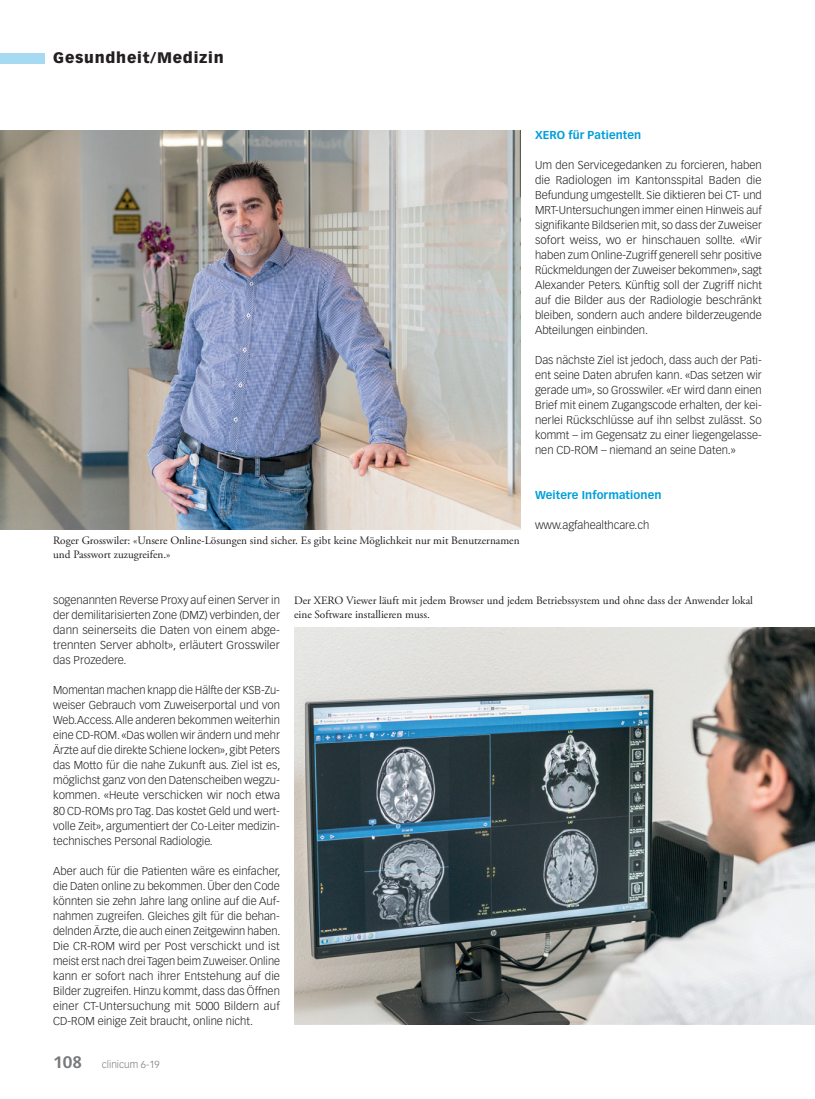
<style>
.page{position:relative;width:815px;height:1099px;background:#fff}
.page>*{position:absolute;margin:0;border:0;box-sizing:border-box;transform-origin:0 0}
.t1{font:900 15px "Vectora LT Std";letter-spacing:.05em;color:#231f20}
.Lauftext{font:300 11.25px/15px "Vectora LT Std";color:#231f20;text-align:justify}
.Legende{font:11.25px/13.5px "Adobe Garamond Pro";color:#231f20}
.ZT_GM{font:700 11.25px "Vectora LT Std";letter-spacing:.005em;color:#009fda}
.t2{font:300 10px "Vectora LT Std";color:#76787b}
.s1{font-weight:700;font-size:16.25px}
</style>
<div class="page">
<div style="left:0;top:53px;width:45px;height:10px;background:#a5daf2"></div>
<img style="left:294px;top:627px;width:520px;height:397px">
<img style="left:0;top:130px;width:521px;height:399px">
<h1 class="t1" style="left:53px;top:49px;width:172px">Gesundheit/Medizin</h1>
<p class="ZT_GM" style="left:535px;top:128px;width:108px">XERO für Patienten</p>
<p class="Lauftext" style="left:535px;top:158px;width:228px">Um den Servicegedanken zu forcieren, haben die Radiologen im Kantonsspital Baden die Befundung umgestellt. Sie diktieren bei CT- und MRT-Untersuchungen immer einen Hinweis auf signifikante Bildserien mit, so dass der Zuweiser sofort weiss, wo er hinschauen sollte. «Wir haben zum Online-Zugriff generell sehr positive Rückmeldungen der Zuweiser bekommen», sagt Alexander Peters. Künftig soll der Zugriff nicht auf die Bilder aus der Radiologie beschränkt bleiben, sondern auch andere bilderzeugende Abteilungen einbinden.</p>
<p class="Lauftext" style="left:535px;top:353px;width:228px">Das nächste Ziel ist jedoch, dass auch der Pati&shy;ent seine Daten abrufen kann. «Das setzen wir gerade um», so Grosswiler. «Er wird dann einen Brief mit einem Zugangscode erhalten, der kei&shy;nerlei Rückschlüsse auf ihn selbst zulässt. So kommt – im Gegensatz zu einer liegengelasse&shy;nen CD-ROM – niemand an seine Daten.»</p>
<p class="ZT_GM" style="left:535px;top:488px;width:128px">Weitere Informationen</p>
<p class="Lauftext" style="left:535px;top:518px;width:116px">www.agfahealthcare.ch</p>
<p class="Legende" style="left:53px;top:534px;width:468px">Roger Grosswiler: «Unsere Online-Lösungen sind sicher. Es gibt keine Möglichkeit nur mit Benutzernamen und Passwort zuzugreifen.»</p>
<p class="Legende" style="left:294px;top:594px;width:460px">Der XERO Viewer läuft mit jedem Browser und jedem Betriebssystem und ohne dass der Anwender lokal eine Software installieren muss.</p>
<p class="Lauftext" style="left:53px;top:593px;width:228px">sogenannten Reverse Proxy auf einen Server in der demilitarisierten Zone (DMZ) verbinden, der dann seinerseits die Daten von einem abge&shy;trennten Server abholt», erläutert Grosswiler das Prozedere.</p>
<p class="Lauftext" style="left:53px;top:683px;width:229px">Momentan machen knapp die Hälfte der KSB-Zu&shy;weiser Gebrauch vom Zuweiserportal und von Web.Access. Alle anderen bekommen weiterhin eine CD-ROM. «Das wollen wir ändern und mehr Ärzte auf die direkte Schiene locken», gibt Peters das Motto für die nahe Zukunft aus. Ziel ist es, möglichst ganz von den Datenscheiben wegzu&shy;kommen. «Heute verschicken wir noch etwa 80 CD-ROMs pro Tag. Das kostet Geld und wert&shy;volle Zeit», argumentiert der Co-Leiter medizin&shy;technisches Personal Radiologie.</p>
<p class="Lauftext" style="left:53px;top:863px;width:229px">Aber auch für die Patienten wäre es einfacher, die Daten online zu bekommen. Über den Code könnten sie zehn Jahre lang online auf die Auf&shy;nahmen zugreifen. Gleiches gilt für die behan&shy;delnden Ärzte, die auch einen Zeitgewinn haben.<br>Die CR-ROM wird per Post verschickt und ist meist erst nach drei Tagen beim Zuweiser. Online kann er sofort nach ihrer Entstehung auf die Bilder zugreifen. Hinzu kommt, dass das Öffnen einer CT-Untersuchung mit 5000 Bildern auf CD-ROM einige Zeit braucht, online nicht.</p>
<p class="t2" style="left:53px;top:1058px;width:108px"><span class="s1">108</span> clinicum 6-19</p>
</div>
